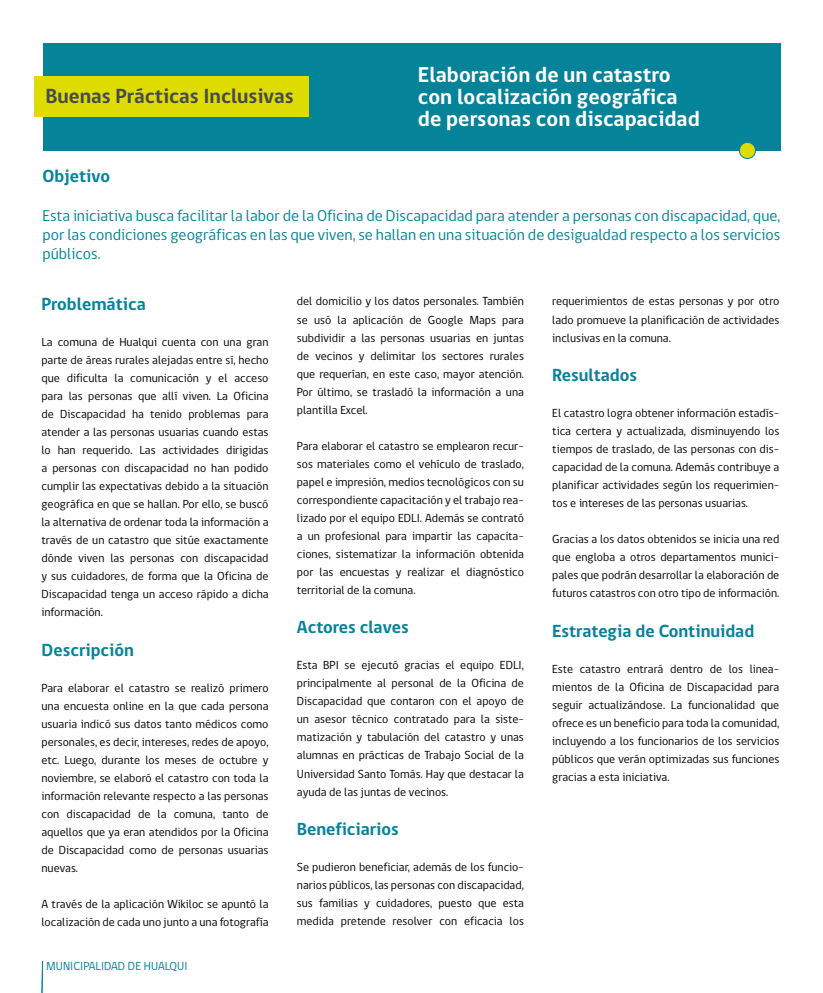
<style>
.page{position:relative;width:823px;height:993px;background:#fff}
.page>*{position:absolute;margin:0;border:0;box-sizing:border-box;transform-origin:0 0}
.t1{font:700 22px/22px "gob CL";color:#fff}
.t2{font:700 21px "gob CL";color:#464a51}
.t3{font:700 18px "gob CL";color:#058399}
.t4{font:16px/19.2px "gob CL";color:#058399;text-align:justify}
.t5{font:12px/18px "gob CL";color:#020203;text-align:justify}
.t6{font:12px "gob CL";color:#058399}
</style>
<div class="page">
<div style="left:43px;top:43px;width:737px;height:107px;background:#058399"></div>
<div style="left:34px;top:76px;width:274px;height:41px;background:#dedc00"></div>
<svg style="left:738px;top:142px;width:19px;height:17px"></svg>
<svg style="left:41px;top:961px;width:3px;height:31px"></svg>
<h2 class="t2" style="left:46px;top:82px;width:249px">Buenas Prácticas Inclusivas</h2>
<h1 class="t1" style="left:417px;top:64px;width:283px">Elaboración de un catastro con localización geográfica de personas con discapacidad</h1>
<h3 class="t3" style="left:43px;top:164px;width:69px">Objetivo</h3>
<p class="t4" style="left:43px;top:206px;width:739px">Esta iniciativa busca facilitar la labor de la Oficina de Discapacidad para atender a personas con discapacidad, que, por las condiciones geográficas en las que viven, se hallan en una situación de desigualdad respecto a los servicios públicos.</p>
<h3 class="t3" style="left:41px;top:291px;width:106px">Problemática</h3>
<p class="t5" style="left:41px;top:333px;width:228px">La comuna de Hualqui cuenta con una gran parte de áreas rurales alejadas entre sí, hecho que dificulta la comunicación y el acceso para las personas que allí viven. La Oficina de Discapacidad ha tenido problemas para atender a las personas usuarias cuando estas lo han requerido. Las actividades dirigidas a personas con discapacidad no han podido cumplir las expectativas debido a la situación geográfica en que se hallan. Por ello, se buscó la alternativa de ordenar toda la información a través de un catastro que sitúe exactamente dónde viven las personas con discapacidad y sus cuidadores, de forma que la Oficina de Discapacidad tenga un acceso rápido a dicha información.</p>
<h3 class="t3" style="left:41px;top:637px;width:94px">Descripción</h3>
<p class="t5" style="left:41px;top:679px;width:228px">Para elaborar el catastro se realizó primero una encuesta online en la que cada persona usuaria indicó sus datos tanto médicos como personales, es decir, intereses, redes de apoyo, etc. Luego, durante los meses de octubre y noviembre, se elaboró el catastro con toda la información relevante respecto a las personas con discapacidad de la comuna, tanto de aquellos que ya eran atendidos por la Oficina de Discapacidad como de personas usuarias nuevas.</p>
<p class="t5" style="left:41px;top:895px;width:228px">A través de la aplicación Wikiloc se apuntó la localización de cada uno junto a una fotografía</p>
<p class="t6" style="left:46px;top:957px;width:143px">MUNICIPALIDAD DE HUALQUI</p>
<p class="t5" style="left:297px;top:293px;width:228px">del domicilio y los datos personales. También se usó la aplicación de Google Maps para subdividir a las personas usuarias en juntas de vecinos y delimitar los sectores rurales que requerían, en este caso, mayor atención.<br>Por último, se trasladó la información a una plantilla Excel.</p>
<p class="t5" style="left:297px;top:437px;width:228px">Para elaborar el catastro se emplearon recur&shy;sos materiales como el vehículo de traslado, papel e impresión, medios tecnológicos con su correspondiente capacitación y el trabajo rea&shy;lizado por el equipo EDLI. Además se contrató a un profesional para impartir las capacita&shy;ciones, sistematizar la información obtenida por las encuestas y realizar el diagnóstico territorial de la comuna.</p>
<h3 class="t3" style="left:297px;top:615px;width:113px">Actores claves</h3>
<p class="t5" style="left:297px;top:656px;width:228px">Esta BPI se ejecutó gracias el equipo EDLI, principalmente al personal de la Oficina de Discapacidad que contaron con el apoyo de un asesor técnico contratado para la siste&shy;matización y tabulación del catastro y unas alumnas en prácticas de Trabajo Social de la Universidad Santo Tomás. Hay que destacar la ayuda de las juntas de vecinos.</p>
<h3 class="t3" style="left:297px;top:816px;width:103px">Beneficiarios</h3>
<p class="t5" style="left:297px;top:858px;width:228px">Se pudieron beneficiar, además de los funcio&shy;narios públicos, las personas con discapacidad, sus familias y cuidadores, puesto que esta medida pretende resolver con eficacia los</p>
<p class="t5" style="left:552px;top:293px;width:228px">requerimientos de estas personas y por otro lado promueve la planificación de actividades inclusivas en la comuna.</p>
<h3 class="t3" style="left:552px;top:363px;width:86px">Resultados</h3>
<p class="t5" style="left:552px;top:404px;width:228px">El catastro logra obtener información estadís&shy;tica certera y actualizada, disminuyendo los tiempos de traslado, de las personas con dis&shy;capacidad de la comuna. Además contribuye a planificar actividades según los requerimien&shy;tos e intereses de las personas usuarias.</p>
<p class="t5" style="left:552px;top:530px;width:228px">Gracias a los datos obtenidos se inicia una red que engloba a otros departamentos munici&shy;pales que podrán desarrollar la elaboración de futuros catastros con otro tipo de información.</p>
<h3 class="t3" style="left:552px;top:618px;width:203px">Estrategia de Continuidad</h3>
<p class="t5" style="left:552px;top:660px;width:228px">Este catastro entrará dentro de los linea&shy;mientos de la Oficina de Discapacidad para seguir actualizándose. La funcionalidad que ofrece es un beneficio para toda la comunidad, incluyendo a los funcionarios de los servicios públicos que verán optimizadas sus funciones gracias a esta iniciativa.</p>
</div>
